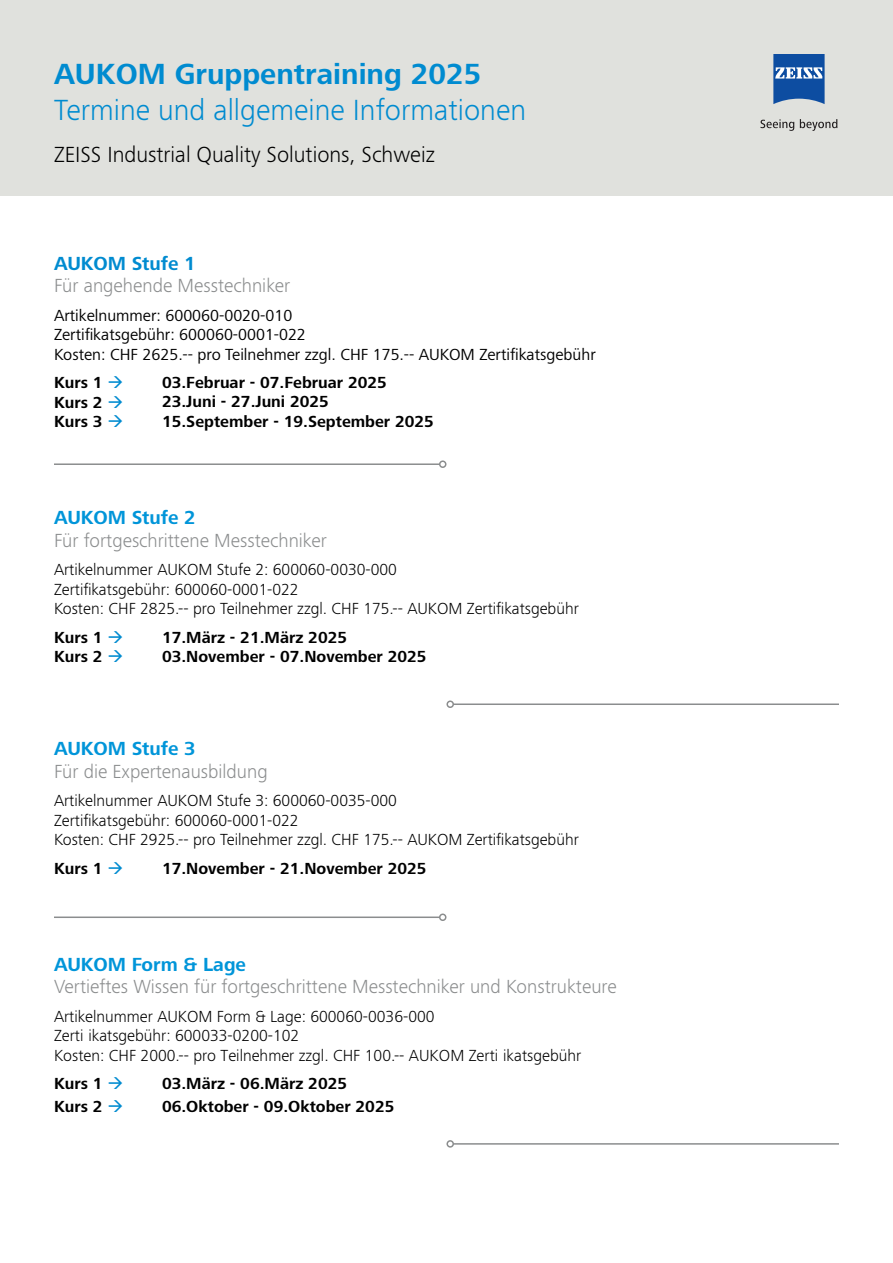
<style>
.page{position:relative;width:893px;height:1263px;background:#fff}
.page>*{position:absolute;margin:0;border:0;box-sizing:border-box;transform-origin:0 0}
.t1{font:300 30px/36px "ZEISS Frutiger Next W1 G";color:#008bd0}
.t2{font:300 22.5px "ZEISS Frutiger Next W1 G";color:#000}
.t3{font:300 19.5px/22.5px "ZEISS Frutiger Next W1 G";color:#8b8d8e}
.t4{font:700 19.5px "ZEISS Frutiger Next W1 G";color:#0095d9}
.t5{font:700 19.5px "ZEISS Frutiger Next W1 G";color:#008bd0}
.t6{font:300 16.5px/19.5px "ZEISS Frutiger Next W1 G";color:#000}
.t7{font:700 16.5px/19.5px "ZEISS Frutiger Next W1 G";color:#000}
.t8{font:16.5px "ZEISS Frutiger Next W1 G";color:#000}
.s1{font-weight:700}
.s2{color:#008bd0}
.s3{font-weight:700;color:#0095d9}
</style>
<div class="page">
<div style="left:0;top:0;width:893px;height:195px;background:#e0e1dd"></div>
<svg style="left:773px;top:54px;width:52px;height:50px;background:#3c6fb1"></svg>
<svg style="left:760px;top:119px;width:34px;height:12px"></svg>
<svg style="left:800px;top:119px;width:37px;height:12px"></svg>
<hr style="left:54px;top:463px;width:386px;height:2px;background:#8b8d8e">
<div style="left:439px;top:460px;width:7px;height:8px;border:2px solid #8b8d8e;border-radius:50%"></div>
<hr style="left:453px;top:703px;width:386px;height:2px;background:#8b8d8e">
<div style="left:446px;top:700px;width:8px;height:8px;border:2px solid #8b8d8e;border-radius:50%"></div>
<hr style="left:453px;top:1143px;width:386px;height:2px;background:#8b8d8e">
<div style="left:446px;top:1140px;width:8px;height:8px;border:2px solid #8b8d8e;border-radius:50%"></div>
<hr style="left:54px;top:916px;width:386px;height:2px;background:#8b8d8e">
<div style="left:439px;top:913px;width:7px;height:8px;border:2px solid #8b8d8e;border-radius:50%"></div>
<p class="t1" style="left:54px;top:55px;width:474px"><span class="s1">AUKOM Gruppentraining 2025<br></span>Termine und allgemeine Informationen</p>
<p class="t2" style="left:54px;top:139px;width:382px">ZEISS Industrial Quality Solutions, Schweiz</p>
<p class="t5" style="left:54px;top:249px;width:143px">AUKOM Stufe 1</p>
<p class="t3" style="left:54px;top:273px;width:238px">Für angehende Messtechniker</p>
<p class="t8" style="left:54px;top:304px;width:240px">Artikelnummer: 600060-0020-010</p>
<p class="t8" style="left:54px;top:323px;width:253px">Zertifikatsgebühr: 600060-0001-022</p>
<p class="t8" style="left:54px;top:343px;width:543px">Kosten: CHF 2625.-- pro Teilnehmer zzgl. CHF 175.-- AUKOM Zertifikatsgebühr</p>
<p class="t7" style="left:54px;top:372px;width:71px">Kurs 1 <span class="s2">→</span></p>
<p class="t7" style="left:54px;top:392px;width:71px">Kurs 2 <span class="s2">→</span></p>
<p class="t7" style="left:54px;top:411px;width:71px">Kurs 3 <span class="s2">→</span></p>
<p class="t7" style="left:162px;top:372px;width:273px">03.Februar - 07.Februar 2025<br>23.Juni - 27.Juni 2025<br>15.September - 19.September 2025</p>
<p class="t4" style="left:54px;top:504px;width:143px">AUKOM Stufe 2</p>
<p class="t3" style="left:54px;top:528px;width:274px">Für fortgeschrittene Messtechniker</p>
<p class="t6" style="left:54px;top:559px;width:345px">Artikelnummer AUKOM Stufe 2: 600060-0030-000</p>
<p class="t6" style="left:54px;top:579px;width:246px">Zertifikatsgebühr: 600060-0001-022</p>
<p class="t6" style="left:54px;top:598px;width:526px">Kosten: CHF 2825.-- pro Teilnehmer zzgl. CHF 175.-- AUKOM Zertifikatsgebühr</p>
<p class="t7" style="left:54px;top:627px;width:71px">Kurs 1 <span class="s2">→</span></p>
<p class="t7" style="left:54px;top:646px;width:71px">Kurs 2 <span class="s2">→</span></p>
<p class="t7" style="left:162px;top:627px;width:266px">17.März - 21.März 2025<br>03.November - 07.November 2025</p>
<p class="t4" style="left:54px;top:735px;width:143px">AUKOM Stufe 3</p>
<p class="t3" style="left:54px;top:759px;width:215px">Für die Expertenausbildung</p>
<p class="t6" style="left:54px;top:790px;width:345px">Artikelnummer AUKOM Stufe 3: 600060-0035-000</p>
<p class="t6" style="left:54px;top:810px;width:246px">Zertifikatsgebühr: 600060-0001-022</p>
<p class="t6" style="left:54px;top:829px;width:526px">Kosten: CHF 2925.-- pro Teilnehmer zzgl. CHF 175.-- AUKOM Zertifikatsgebühr</p>
<p class="t7" style="left:54px;top:858px;width:71px">Kurs 1 <span class="s2">→</span></p>
<p class="t7" style="left:162px;top:858px;width:266px">17.November - 21.November 2025</p>
<p class="t3" style="left:54px;top:952px;width:564px"><span class="s3">AUKOM Form &amp; Lage<br></span>Vertieftes Wissen für fortgeschrittene Messtechniker und Konstrukteure</p>
<p class="t6" style="left:54px;top:1005px;width:529px">Artikelnummer AUKOM Form &amp; Lage: 600060-0036-000<br>Zerti ikatsgebühr: 600033-0200-102<br>Kosten: CHF 2000.-- pro Teilnehmer zzgl. CHF 100.-- AUKOM Zerti ikatsgebühr</p>
<p class="t7" style="left:54px;top:1072px;width:71px;line-height:22.5px">Kurs 1 <span class="s2">→<br></span>Kurs 2 <span class="s2">→</span></p>
<p class="t7" style="left:162px;top:1072px;width:234px;line-height:22.5px">03.März - 06.März 2025<br>06.Oktober - 09.Oktober 2025</p>
</div>
